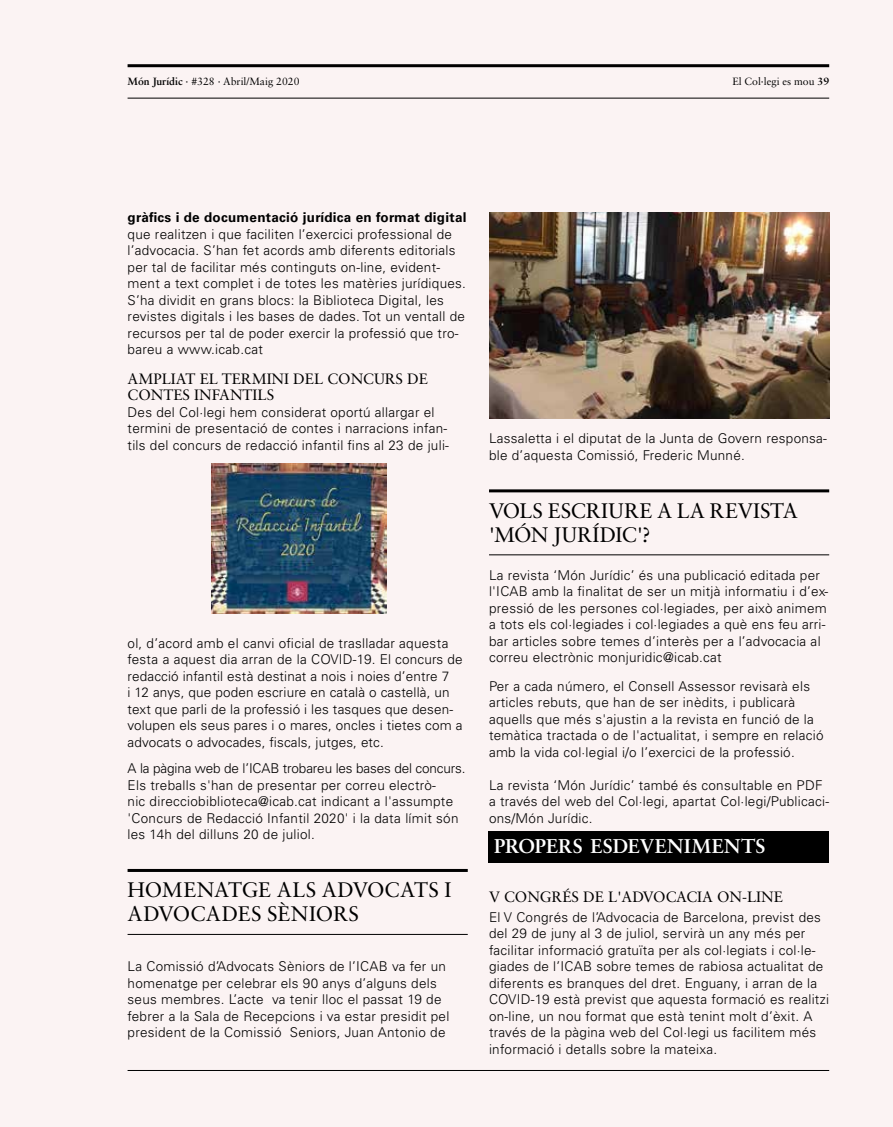
<style>
.page{position:relative;width:893px;height:1127px;background:#fbf3f3}
.page>*{position:absolute;margin:0;border:0;box-sizing:border-box;transform-origin:0 0}
.t1{font:21px/24px "Sabon LT Std";letter-spacing:.005em;color:#000}
.t2{font:700 19.95px "Sabon LT Std";letter-spacing:.005em;color:#fff}
.t3{font:15px/16.5px "Sabon LT Std";color:#000}
.t4{font:300 13.5px/16.5px "Univers LT Std";letter-spacing:.02em;color:#000}
.t5{font:700 13.5px "Univers LT Std";letter-spacing:.02em;color:#000}
.t6{font:10.5px "Sabon LT Std";color:#000}
.s1{font-weight:700}
</style>
<div class="page">
<hr style="left:128px;top:98px;width:701px;height:1px;background:#000">
<hr style="left:128px;top:1070px;width:701px;height:1px;background:#000">
<hr style="left:128px;top:64px;width:701px;height:3px;background:#000">
<hr style="left:489px;top:489px;width:340px;height:3px;background:#000">
<hr style="left:489px;top:554px;width:340px;height:1px;background:#000">
<hr style="left:128px;top:869px;width:340px;height:3px;background:#000">
<hr style="left:128px;top:934px;width:340px;height:1px;background:#000">
<img style="left:211px;top:464px;width:175px;height:149px">
<img style="left:489px;top:212px;width:340px;height:207px">
<div style="left:489px;top:831px;width:340px;height:32px;background:#000"></div>
<p class="t6" style="left:128px;top:75px;width:174px"><span class="s1">Món Jurídic</span> · #328 · Abril/Maig 2020</p>
<p class="t6" style="left:732px;top:75px;width:98px">El Col·legi es mou <span class="s1">39</span></p>
<p class="t5" style="left:128px;top:210px;width:340px">gràfics i de documentació jurídica en format digital</p>
<p class="t4" style="left:128px;top:226px;width:340px">que realitzen i que faciliten l’exercici professional de l’advocacia. S’han fet acords amb diferents editorials per tal de facilitar més continguts on-line, evident&shy;ment a text complet i de totes les matèries jurídiques.<br>S’ha dividit en grans blocs: la Biblioteca Digital, les revistes digitals i les bases de dades. Tot un ventall de recursos per tal de poder exercir la professió que tro&shy;bareu a www.icab.cat</p>
<p class="t3" style="left:128px;top:370px;width:302px">AMPLIAT EL TERMINI DEL CONCURS DE<br>CONTES INFANTILS</p>
<p class="t4" style="left:128px;top:404px;width:323px">Des del Col·legi hem considerat oportú allargar el termini de presentació de contes i narracions infan&shy;tils del concurs de redacció infantil fins al 23 de juli-</p>
<p class="t4" style="left:128px;top:635px;width:336px">ol, d’acord amb el canvi oficial de traslladar aquesta festa a aquest dia arran de la COVID-19. El concurs de redacció infantil està destinat a nois i noies d’entre 7<br>i 12 anys, que poden escriure en català o castellà, un text que parli de la professió i les tasques que desen&shy;volupen els seus pares i o mares, oncles i tietes com a advocats o advocades, fiscals, jutges, etc.</p>
<p class="t4" style="left:128px;top:760px;width:340px">A la pàgina web de l’ICAB trobareu les bases del concurs.<br>Els treballs s'han de presentar per correu electrò-<br>nic direcciobiblioteca@icab.cat indicant a l'assumpte 'Concurs de Redacció Infantil 2020' i la data límit són les 14h del dilluns 20 de juliol.</p>
<h1 class="t1" style="left:128px;top:878px;width:325px">HOMENATGE ALS ADVOCATS I<br>ADVOCADES SÈNIORS</h1>
<p class="t4" style="left:128px;top:958px;width:323px">La Comissió d’Advocats Sèniors de l’ICAB va fer un homenatge per celebrar els 90 anys d’alguns dels seus membres. L’acte va tenir lloc el passat 19 de febrer a la Sala de Recepcions i va estar presidit pel president de la Comissió Seniors, Juan Antonio de</p>
<p class="t4" style="left:489px;top:430px;width:339px">Lassaletta i el diputat de la Junta de Govern responsa&shy;ble d’aquesta Comissió, Frederic Munné.</p>
<h1 class="t1" style="left:489px;top:498px;width:310px">VOLS ESCRIURE A LA REVISTA 'MÓN JURÍDIC'?</h1>
<p class="t4" style="left:489px;top:567px;width:341px">La revista ‘Món Jurídic’ és una publicació editada per l'ICAB amb la finalitat de ser un mitjà informatiu i d’ex&shy;pressió de les persones col·legiades, per això animem a tots els col·legiades i col·legiades a què ens feu arri&shy;bar articles sobre temes d’interès per a l’advocacia al correu electrònic monjuridic@icab.cat</p>
<p class="t4" style="left:489px;top:678px;width:336px">Per a cada número, el Consell Assessor revisarà els articles rebuts, que han de ser inèdits, i publicarà aquells que més s'ajustin a la revista en funció de la temàtica tractada o de l'actualitat, i sempre en relació amb la vida col·legial i/o l’exercici de la professió.</p>
<p class="t4" style="left:489px;top:777px;width:342px">La revista ‘Món Jurídic’ també és consultable en PDF a través del web del Col·legi, apartat Col·legi/Publicaci&shy;ons/Món Jurídic.</p>
<h2 class="t2" style="left:494px;top:834px;width:273px">PROPERS ESDEVENIMENTS</h2>
<p class="t3" style="left:489px;top:888px;width:295px">V CONGRÉS DE L'ADVOCACIA ON-LINE</p>
<p class="t4" style="left:489px;top:909px;width:341px">El V Congrés de l’Advocacia de Barcelona, previst des del 29 de juny al 3 de juliol, servirà un any més per facilitar informació gratuïta per als col·legiats i col·le&shy;giades de l’ICAB sobre temes de rabiosa actualitat de diferents es branques del dret. Enguany, i arran de la COVID-19 està previst que aquesta formació es realitzi on-line, un nou format que està tenint molt d’èxit. A través de la pàgina web del Col·legi us facilitem més informació i detalls sobre la mateixa.</p>
</div>
